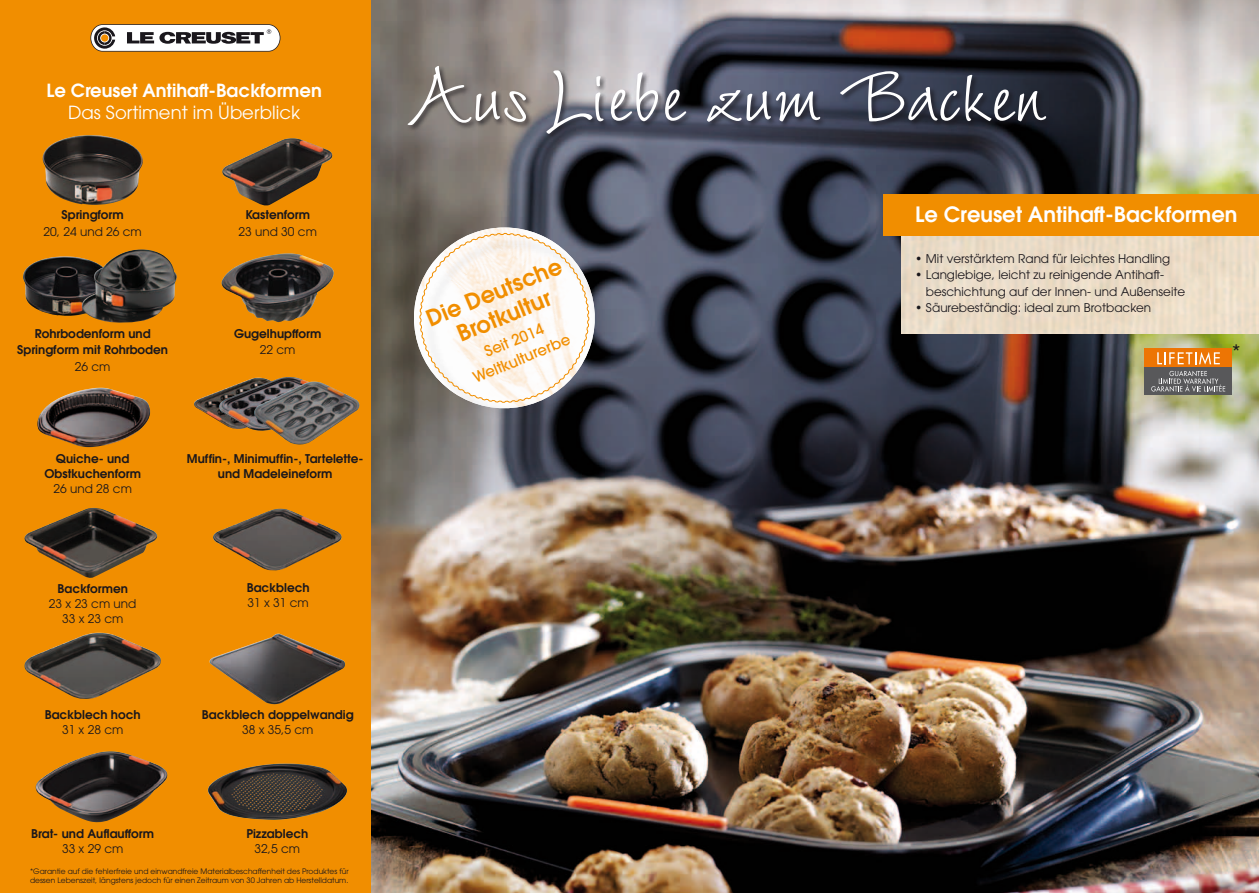
<style>
.page{position:relative;width:1259px;height:893px;background:#fff}
.page>*{position:absolute;margin:0;border:0;box-sizing:border-box;transform-origin:0 0}
.t1{font:108.3px "Wiesbaden Swing Roman";color:#fff}
.t2{font:600 22.5px/25.5px "ITC Avant Garde Pro";color:#f18e00;text-align:center}
.t3{font:21.15px "ITC Avant Garde Pro";color:#1a171c}
.t4{font:600 21px "ITC Avant Garde Pro";color:#fff}
.t5{font:600 18px "ITC Avant Garde Pro";color:#fff}
.t6{font:18px "ITC Avant Garde Pro";color:#fff}
.t7{font:500 15px/19.5px "ITC Avant Garde Pro";color:#f18e00;text-align:center}
.t8{font:12px/16.5px "ITC Avant Garde Pro";color:#1a171c}
.t9{font:600 12px/15px "ITC Avant Garde Pro";color:#1a171c;text-align:center}
.t10{font:7.5px/9px "ITC Avant Garde Pro";color:#1a171c}
</style>
<div class="page">
<img style="left:370px;top:0;width:889px;height:893px">
<div style="left:0;top:0;width:370px;height:893px;background:#f18e00"></div>
<svg style="left:90px;top:24px;width:190px;height:28px;background:#bab4ae"></svg>
<div style="left:406px;top:65px;width:647px;height:76px;background:#1a171c;opacity:.75"></div>
<img style="left:901px;top:235px;width:358px;height:98px">
<div style="left:883px;top:194px;width:376px;height:41px;background:#f18e00"></div>
<svg style="left:401px;top:215px;width:206px;height:206px"></svg>
<img style="left:43px;top:135px;width:100px;height:70px">
<img style="left:222px;top:138px;width:111px;height:67px">
<img style="left:37px;top:388px;width:113px;height:59px">
<img style="left:24px;top:508px;width:134px;height:70px">
<img style="left:213px;top:509px;width:129px;height:62px">
<img style="left:24px;top:633px;width:137px;height:66px">
<img style="left:209px;top:634px;width:136px;height:70px">
<img style="left:36px;top:751px;width:132px;height:72px">
<img style="left:207px;top:764px;width:140px;height:56px">
<img style="left:221px;top:253px;width:113px;height:69px">
<img style="left:194px;top:392px;width:23px;height:28px">
<img style="left:217px;top:377px;width:101px;height:52px">
<img style="left:251px;top:382px;width:109px;height:62px">
<div style="left:1144px;top:366px;width:87px;height:28px;background:#58585a"></div>
<svg style="left:1151px;top:371px;width:74px;height:21px"></svg>
<div style="left:1144px;top:348px;width:87px;height:19px;background:#ed7504"></div>
<svg style="left:1157px;top:352px;width:62px;height:13px"></svg>
<img style="left:23px;top:256px;width:59px;height:60px">
<img style="left:82px;top:249px;width:95px;height:74px">
<h3 class="t5" style="left:46px;top:79px;width:277px">Le Creuset Antihaft-Backformen</h3>
<h3 class="t6" style="left:68px;top:101px;width:233px">Das Sortiment im Überblick</h3>
<p class="t9" style="left:62px;top:207px;width:64px">Springform</p>
<p class="t8" style="left:44px;top:223px;width:100px">20, 24 und 26 cm</p>
<p class="t9" style="left:245px;top:207px;width:66px">Kastenform</p>
<p class="t8" style="left:238px;top:223px;width:80px">23 und 30 cm</p>
<p class="t9" style="left:17px;top:325px;width:152px;line-height:16.5px">Rohrbodenform und<br>Springform mit Rohrboden</p>
<p class="t8" style="left:75px;top:358px;width:37px">26 cm</p>
<p class="t9" style="left:234px;top:326px;width:89px">Gugelhupfform</p>
<p class="t8" style="left:260px;top:341px;width:37px">22 cm</p>
<p class="t9" style="left:44px;top:451px;width:98px">Quiche- und<br>Obstkuchenform</p>
<p class="t8" style="left:53px;top:480px;width:80px">26 und 28 cm</p>
<p class="t9" style="left:187px;top:451px;width:178px">Muffin-, Minimuffin-, Tartelette&shy;und Madeleineform</p>
<p class="t9" style="left:57px;top:581px;width:72px">Backformen</p>
<p class="t8" style="left:49px;top:596px;width:89px;line-height:15px;text-align:center">23 x 23 cm und<br>33 x 23 cm</p>
<p class="t9" style="left:45px;top:707px;width:97px">Backblech hoch</p>
<p class="t8" style="left:62px;top:721px;width:63px">31 x 28 cm</p>
<p class="t9" style="left:247px;top:580px;width:64px">Backblech</p>
<p class="t8" style="left:247px;top:594px;width:63px">31 x 31 cm</p>
<p class="t9" style="left:202px;top:707px;width:153px">Backblech doppelwandig</p>
<p class="t8" style="left:242px;top:721px;width:73px">38 x 35,5 cm</p>
<p class="t9" style="left:31px;top:826px;width:124px">Brat- und Auflaufform</p>
<p class="t8" style="left:62px;top:840px;width:63px">33 x 29 cm</p>
<p class="t9" style="left:246px;top:826px;width:63px">Pizzablech</p>
<p class="t8" style="left:254px;top:840px;width:47px">32,5 cm</p>
<p class="t10" style="left:30px;top:867px;width:320px">*Garantie auf die fehlerfreie und einwandfreie Materialbeschaffenheit des Produktes für dessen Lebenszeit, längstens jedoch für einen Zeitraum von 30 Jahren ab Herstelldatum.</p>
<h1 class="t1" style="left:410px;top:35px;width:636px">Aus Liebe zum Backen</h1>
<h2 class="t2" style="left:422px;top:307px;width:146px;rotate:-22deg">Die Deutsche<br>Brotkultur</h2>
<p class="t7" style="left:462px;top:350px;width:105px;rotate:-22deg">Seit 2014<br>Weltkulturerbe</p>
<h3 class="t4" style="left:915px;top:200px;width:323px">Le Creuset Antihaft-Backformen</h3>
<p class="t8" style="left:915px;top:250px;width:256px">• Mit verstärktem Rand für leichtes Handling</p>
<p class="t8" style="left:926px;top:266px;width:261px;text-indent:-10px">• Langlebige, leicht zu reinigende Antihaft&shy;beschichtung auf der Innen- und Außenseite</p>
<p class="t8" style="left:915px;top:299px;width:237px">• Säurebeständig: ideal zum Brotbacken</p>
<h3 class="t3" style="left:1231px;top:339px;width:11px">*</h3>
</div>
